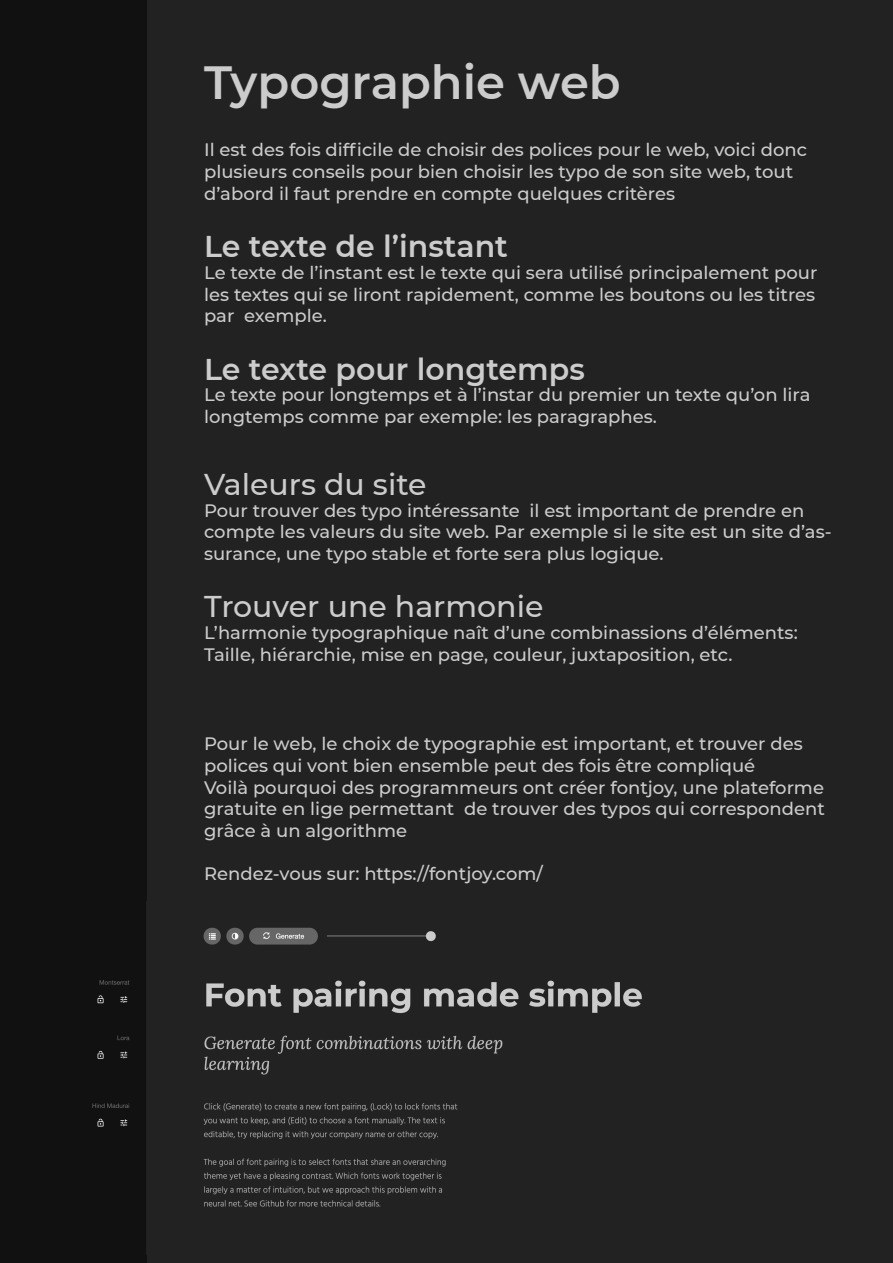
<style>
.page{position:relative;width:893px;height:1263px;background:#222}
.page>*{position:absolute;margin:0;border:0;box-sizing:border-box;transform-origin:0 0}
.t1{font:600 46.5px "Montserrat";color:#ccc}
.t2{font:600 30px "Montserrat";color:#ccc}
.t3{font:500 30px "Montserrat";color:#ccc}
.t4{font:500 18px/21.6px "Montserrat";color:#ccc}
</style>
<div class="page">
<div style="left:0;top:0;width:147px;height:1263px;background:#111"></div>
<img style="left:92px;top:901px;width:550px;height:354px">
<p class="t1" style="left:204px;top:50px;width:418px">Typographie web</p>
<p class="t4" style="left:204px;top:139px;width:604px">Il est des fois difficile de choisir des polices pour le web, voici donc plusieurs conseils pour bien choisir les typo de son site web, tout d’abord il faut prendre en compte quelques critères</p>
<p class="t2" style="left:204px;top:225px;width:305px">Le texte de l’instant</p>
<p class="t4" style="left:204px;top:261px;width:615px">Le texte de l’instant est le texte qui sera utilisé principalement pour les textes qui se liront rapidement, comme les boutons ou les titres par exemple.</p>
<p class="t2" style="left:204px;top:348px;width:382px">Le texte pour longtemps</p>
<p class="t4" style="left:204px;top:383px;width:608px">Le texte pour longtemps et à l’instar du premier un texte qu’on lira longtemps comme par exemple: les paragraphes.</p>
<p class="t3" style="left:204px;top:463px;width:224px">Valeurs du site</p>
<p class="t4" style="left:204px;top:499px;width:629px">Pour trouver des typo intéressante il est important de prendre en compte les valeurs du site web. Par exemple si le site est un site d’as&shy;surance, une typo stable et forte sera plus logique.</p>
<p class="t3" style="left:204px;top:586px;width:341px">Trouver une harmonie</p>
<p class="t4" style="left:204px;top:621px;width:595px">L’harmonie typographique naît d’une combinassions d’éléments:</p>
<p class="t4" style="left:204px;top:643px;width:530px">Taille, hiérarchie, mise en page, couleur, juxtaposition, etc.</p>
<p class="t4" style="left:204px;top:732px;width:600px">Pour le web, le choix de typographie est important, et trouver des polices qui vont bien ensemble peut des fois être compliqué</p>
<p class="t4" style="left:204px;top:776px;width:622px;text-align:justify">Voilà pourquoi des programmeurs ont créer fontjoy, une plateforme gratuite en lige permettant de trouver des typos qui correspondent grâce à un algorithme</p>
<p class="t4" style="left:204px;top:862px;width:340px">Rendez-vous sur: https://fontjoy.com/</p>
</div>
